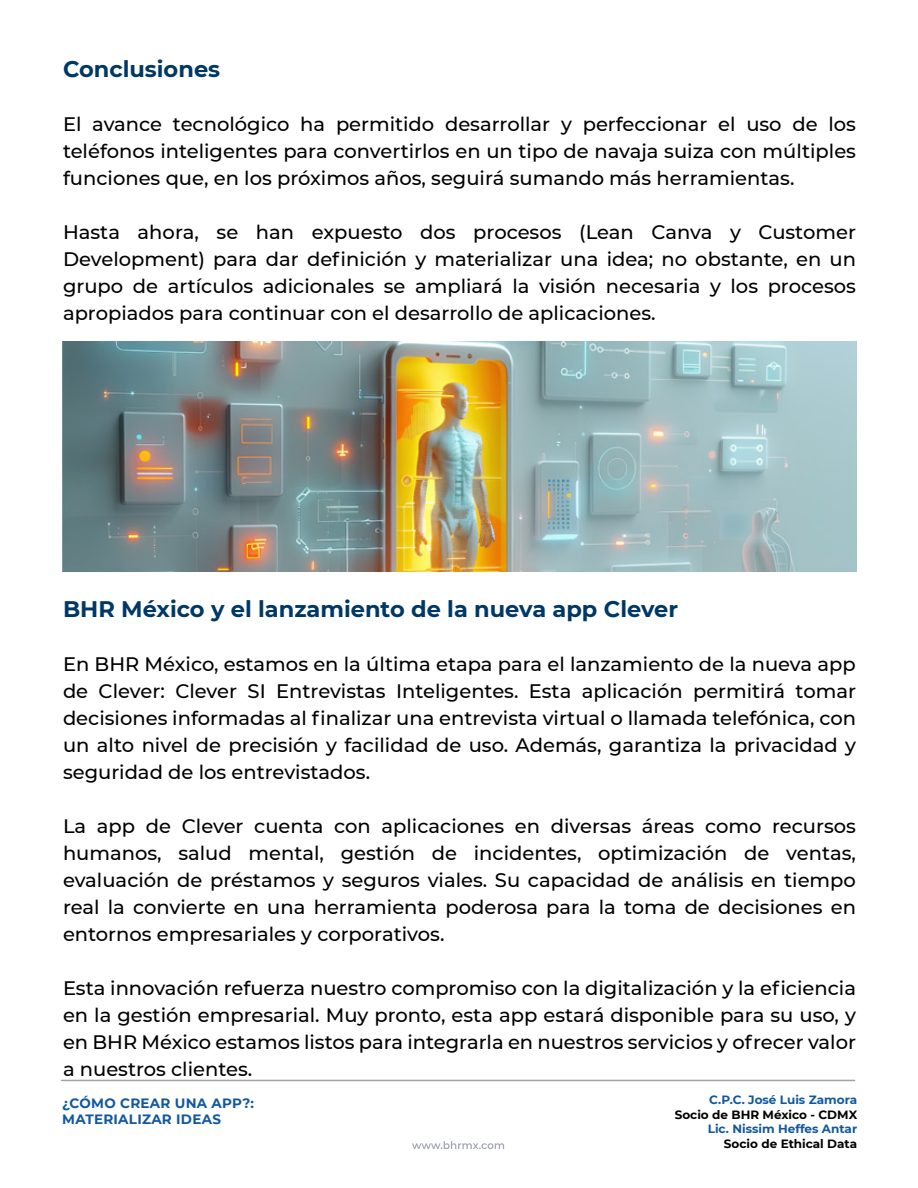
<style>
.page{position:relative;width:918px;height:1188px;background:#fff}
.page>*{position:absolute;margin:0;border:0;box-sizing:border-box;transform-origin:0 0}
.t1{font:700 22.5px "Montserrat";color:#003865}
.t2{font:500 19.5px/27px "Montserrat";color:#000;text-align:justify}
.t3{font:700 13.5px/16.2px "Montserrat";letter-spacing:.02em;color:#11589f}
.t4{font:700 12px "Montserrat";color:#11589f}
.t5{font:700 12px "Montserrat";color:#000}
</style>
<div class="page">
<hr style="left:62px;top:1080px;width:793px;height:1px;background:#a0a3a5">
<svg style="left:412px;top:1141px;width:92px;height:8px"></svg>
<img style="left:62px;top:342px;width:795px;height:230px">
<p class="t1" style="left:63px;top:53px;width:159px">Conclusiones</p>
<p class="t2" style="left:63px;top:110px;width:795px">El avance tecnológico ha permitido desarrollar y perfeccionar el uso de los teléfonos inteligentes para convertirlos en un tipo de navaja suiza con múltiples funciones que, en los próximos años, seguirá sumando más herramientas.</p>
<p class="t2" style="left:63px;top:218px;width:795px">Hasta ahora, se han expuesto dos procesos (Lean Canva y Customer Development) para dar definición y materializar una idea; no obstante, en un grupo de artículos adicionales se ampliará la visión necesaria y los procesos apropiados para continuar con el desarrollo de aplicaciones.</p>
<p class="t1" style="left:63px;top:593px;width:617px">BHR México y el lanzamiento de la nueva app Clever</p>
<p class="t2" style="left:63px;top:650px;width:795px">En BHR México, estamos en la última etapa para el lanzamiento de la nueva app de Clever: Clever SI Entrevistas Inteligentes. Esta aplicación permitirá tomar decisiones informadas al finalizar una entrevista virtual o llamada telefónica, con un alto nivel de precisión y facilidad de uso. Además, garantiza la privacidad y seguridad de los entrevistados.</p>
<p class="t2" style="left:63px;top:812px;width:795px">La app de Clever cuenta con aplicaciones en diversas áreas como recursos humanos, salud mental, gestión de incidentes, optimización de ventas, evaluación de préstamos y seguros viales. Su capacidad de análisis en tiempo real la convierte en una herramienta poderosa para la toma de decisiones en entornos empresariales y corporativos.</p>
<p class="t2" style="left:63px;top:974px;width:795px">Esta innovación refuerza nuestro compromiso con la digitalización y la eficiencia en la gestión empresarial. Muy pronto, esta app estará disponible para su uso, y en BHR México estamos listos para integrarla en nuestros servicios y ofrecer valor a nuestros clientes.</p>
<p class="t3" style="left:62px;top:1095px;width:193px">¿CÓMO CREAR UNA APP?:<br>MATERIALIZAR IDEAS</p>
<p class="t4" style="left:709px;top:1091px;width:149px">C.P.C. José Luis Zamora</p>
<p class="t5" style="left:675px;top:1106px;width:184px">Socio de BHR México - CDMX</p>
<p class="t4" style="left:708px;top:1120px;width:151px">Lic. Nissim Heffes Antar</p>
<p class="t5" style="left:724px;top:1135px;width:135px">Socio de Ethical Data</p>
</div>
